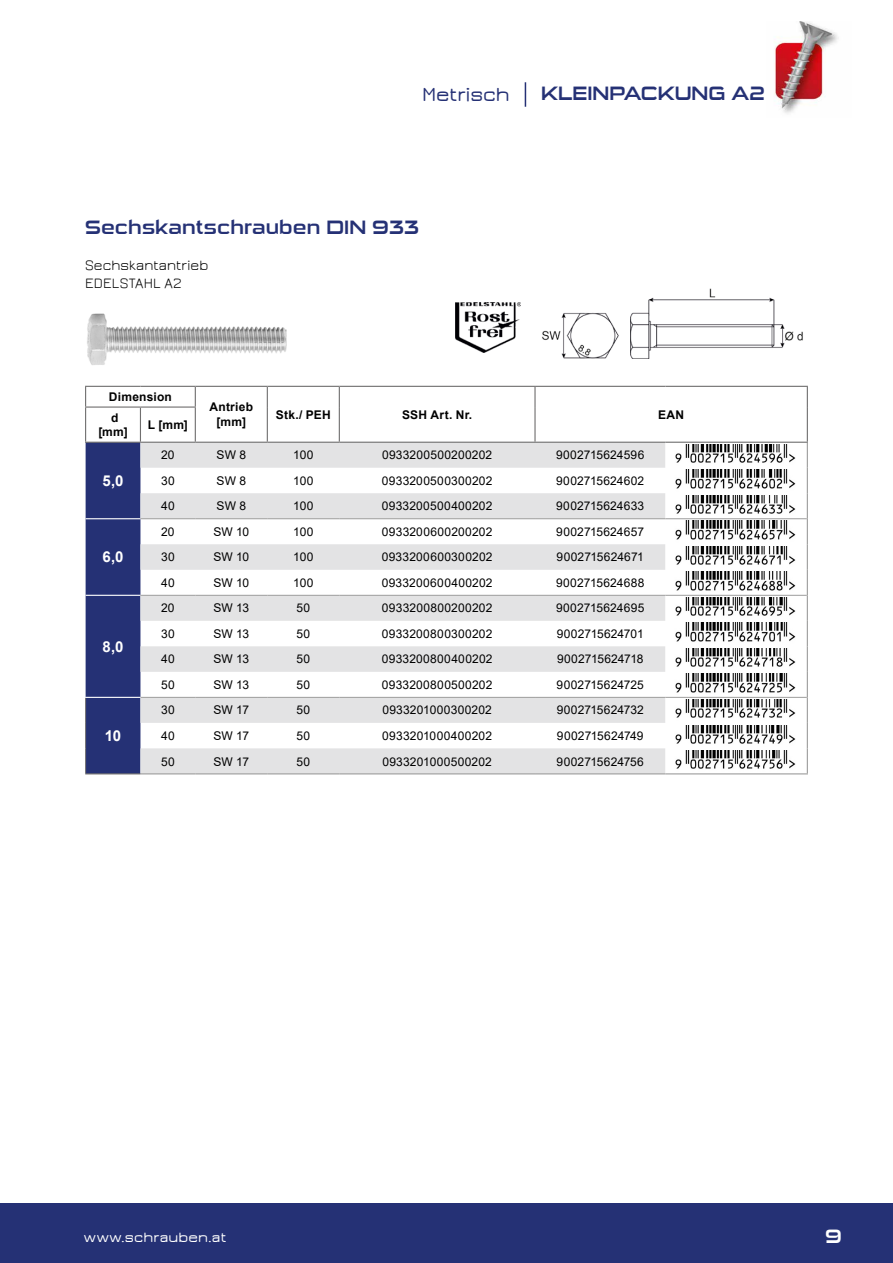
<style>
.page{position:relative;width:893px;height:1263px;background:#fff}
.page>*{position:absolute;margin:0;border:0;box-sizing:border-box;transform-origin:0 0}
.t1{font:600 21px "Jura";letter-spacing:-.005em;color:#253175}
.t2{font:19.5px "Sui Generis Rg SSH";letter-spacing:.005em;color:#253175}
.t3{font:19.5px "Sui Generis Rg SSH";color:#fff}
.t4{font:15px/18px "Jura";letter-spacing:.005em;color:#000}
.t5{font:600 15px "Jura";letter-spacing:.005em;color:#fff}
.t6{font:700 15px "Arial";color:#fff}
.t7{font:12px "Arial";letter-spacing:.015em;color:#000}
.t8{font:700 12px/14.4px "Arial";letter-spacing:.02em;color:#000;text-align:center}
</style>
<div class="page">
<div style="left:0;top:1203px;width:893px;height:60px;background:#253175"></div>
<img style="left:774px;top:21px;width:64px;height:93px">
<svg style="left:525px;top:82px;width:1px;height:25px"></svg>
<img style="left:455px;top:303px;width:66px;height:50px">
<img style="left:87px;top:313px;width:200px;height:52px">
<svg style="left:140px;top:443px;width:525px;height:330px;fill:#e3e3e4"></svg>
<svg style="left:665px;top:443px;width:142px;height:330px"></svg>
<svg style="left:195px;top:387px;width:1px;height:19px"></svg>
<svg style="left:267px;top:387px;width:1px;height:20px"></svg>
<svg style="left:339px;top:387px;width:1px;height:20px"></svg>
<hr style="left:534px;top:387px;width:2px;height:20px;background:#706f6f">
<hr style="left:85px;top:406px;width:55px;height:2px;background:#706f6f">
<hr style="left:140px;top:406px;width:56px;height:2px;background:#706f6f">
<hr style="left:140px;top:408px;width:1px;height:34px;background:#706f6f">
<hr style="left:195px;top:408px;width:1px;height:34px;background:#706f6f">
<hr style="left:267px;top:407px;width:1px;height:35px;background:#706f6f">
<hr style="left:339px;top:407px;width:1px;height:35px;background:#706f6f">
<hr style="left:534px;top:407px;width:2px;height:35px;background:#706f6f">
<svg style="left:807px;top:443px;width:1px;height:330px"></svg>
<hr style="left:140px;top:773px;width:55px;height:1px;background:#9d9d9c">
<hr style="left:195px;top:773px;width:72px;height:1px;background:#9d9d9c">
<hr style="left:267px;top:773px;width:72px;height:1px;background:#9d9d9c">
<hr style="left:339px;top:773px;width:196px;height:1px;background:#9d9d9c">
<hr style="left:535px;top:773px;width:130px;height:1px;background:#9d9d9c">
<hr style="left:665px;top:773px;width:143px;height:1px;background:#9d9d9c">
<hr style="left:85px;top:386px;width:55px;height:1px;background:#706f6f">
<svg style="left:85px;top:387px;width:1px;height:19px"></svg>
<hr style="left:140px;top:386px;width:55px;height:1px;background:#706f6f">
<hr style="left:195px;top:386px;width:72px;height:1px;background:#706f6f">
<hr style="left:267px;top:386px;width:72px;height:1px;background:#706f6f">
<hr style="left:339px;top:386px;width:196px;height:1px;background:#706f6f">
<hr style="left:535px;top:386px;width:130px;height:1px;background:#706f6f">
<hr style="left:665px;top:386px;width:143px;height:1px;background:#706f6f">
<svg style="left:807px;top:387px;width:1px;height:20px"></svg>
<hr style="left:85px;top:408px;width:1px;height:34px;background:#706f6f">
<hr style="left:807px;top:407px;width:1px;height:35px;background:#706f6f">
<hr style="left:140px;top:442px;width:55px;height:1px;background:#706f6f">
<hr style="left:195px;top:442px;width:72px;height:1px;background:#706f6f">
<hr style="left:267px;top:442px;width:72px;height:1px;background:#706f6f">
<hr style="left:339px;top:442px;width:196px;height:1px;background:#706f6f">
<hr style="left:535px;top:442px;width:130px;height:1px;background:#706f6f">
<hr style="left:665px;top:442px;width:143px;height:1px;background:#706f6f">
<div style="left:85px;top:442px;width:55px;height:331px;background:#253175"></div>
<hr style="left:85px;top:773px;width:55px;height:1px;background:#706f6f">
<hr style="left:140px;top:518px;width:55px;height:1px;background:#9d9d9c">
<hr style="left:195px;top:518px;width:72px;height:1px;background:#9d9d9c">
<hr style="left:267px;top:518px;width:72px;height:1px;background:#9d9d9c">
<hr style="left:339px;top:518px;width:196px;height:1px;background:#9d9d9c">
<hr style="left:535px;top:518px;width:130px;height:1px;background:#9d9d9c">
<hr style="left:665px;top:518px;width:142px;height:1px;background:#9d9d9c">
<hr style="left:140px;top:595px;width:55px;height:1px;background:#9d9d9c">
<hr style="left:195px;top:595px;width:72px;height:1px;background:#9d9d9c">
<hr style="left:267px;top:595px;width:72px;height:1px;background:#9d9d9c">
<hr style="left:339px;top:595px;width:196px;height:1px;background:#9d9d9c">
<hr style="left:535px;top:595px;width:130px;height:1px;background:#9d9d9c">
<hr style="left:665px;top:595px;width:142px;height:1px;background:#9d9d9c">
<hr style="left:140px;top:697px;width:55px;height:1px;background:#9d9d9c">
<hr style="left:195px;top:697px;width:72px;height:1px;background:#9d9d9c">
<hr style="left:267px;top:697px;width:72px;height:1px;background:#9d9d9c">
<hr style="left:339px;top:697px;width:196px;height:1px;background:#9d9d9c">
<hr style="left:535px;top:697px;width:130px;height:1px;background:#9d9d9c">
<hr style="left:665px;top:697px;width:142px;height:1px;background:#9d9d9c">
<hr style="left:85px;top:697px;width:55px;height:1px;background:#fff">
<img style="left:674px;top:444px;width:125px;height:22px">
<img style="left:674px;top:470px;width:125px;height:21px">
<img style="left:674px;top:495px;width:125px;height:22px">
<img style="left:674px;top:521px;width:125px;height:21px">
<img style="left:674px;top:546px;width:125px;height:22px">
<img style="left:674px;top:572px;width:125px;height:21px">
<img style="left:674px;top:597px;width:125px;height:22px">
<img style="left:674px;top:623px;width:125px;height:21px">
<img style="left:674px;top:648px;width:125px;height:22px">
<img style="left:674px;top:674px;width:125px;height:21px">
<img style="left:674px;top:699px;width:125px;height:22px">
<img style="left:674px;top:725px;width:125px;height:21px">
<img style="left:674px;top:750px;width:125px;height:22px">
<img style="left:542px;top:288px;width:261px;height:71px">
<h1 class="t1" style="left:422px;top:83px;width:89px">Metrisch</h1>
<h2 class="t2" style="left:541px;top:82px;width:225px">KLEINPACKUNG A2</h2>
<h2 class="t2" style="left:85px;top:216px;width:336px">Sechskantschrauben DIN 933</h2>
<p class="t4" style="left:85px;top:256px;width:125px">Sechskantantrieb<br>EDELSTAHL A2</p>
<p class="t8" style="left:109px;top:390px;width:64px">Dimension</p>
<p class="t8" style="left:210px;top:400px;width:45px">Antrieb [mm]</p>
<p class="t8" style="left:111px;top:410px;width:9px">d</p>
<p class="t8" style="left:276px;top:407px;width:56px">Stk./ PEH</p>
<p class="t8" style="left:402px;top:407px;width:72px">SSH Art. Nr.</p>
<p class="t8" style="left:658px;top:407px;width:27px">EAN</p>
<p class="t8" style="left:98px;top:425px;width:31px">[mm]</p>
<p class="t8" style="left:148px;top:418px;width:42px">L [mm]</p>
<p class="t6" style="left:103px;top:470px;width:22px">5,0</p>
<p class="t6" style="left:103px;top:547px;width:22px">6,0</p>
<p class="t6" style="left:103px;top:636px;width:22px">8,0</p>
<p class="t6" style="left:105px;top:725px;width:18px">10</p>
<p class="t7" style="left:161px;top:447px;width:15px">20</p>
<p class="t7" style="left:217px;top:447px;width:31px">SW 8</p>
<p class="t7" style="left:293px;top:447px;width:22px">100</p>
<p class="t7" style="left:382px;top:447px;width:112px">0933200500200202</p>
<p class="t7" style="left:556px;top:447px;width:90px">9002715624596</p>
<p class="t7" style="left:161px;top:472px;width:15px">30</p>
<p class="t7" style="left:217px;top:472px;width:31px">SW 8</p>
<p class="t7" style="left:293px;top:472px;width:22px">100</p>
<p class="t7" style="left:382px;top:472px;width:112px">0933200500300202</p>
<p class="t7" style="left:556px;top:472px;width:90px">9002715624602</p>
<p class="t7" style="left:161px;top:498px;width:15px">40</p>
<p class="t7" style="left:217px;top:498px;width:31px">SW 8</p>
<p class="t7" style="left:293px;top:498px;width:22px">100</p>
<p class="t7" style="left:382px;top:498px;width:112px">0933200500400202</p>
<p class="t7" style="left:556px;top:498px;width:90px">9002715624633</p>
<p class="t7" style="left:161px;top:523px;width:15px">20</p>
<p class="t7" style="left:213px;top:523px;width:37px">SW 10</p>
<p class="t7" style="left:293px;top:523px;width:22px">100</p>
<p class="t7" style="left:382px;top:523px;width:112px">0933200600200202</p>
<p class="t7" style="left:556px;top:523px;width:89px">9002715624657</p>
<p class="t7" style="left:161px;top:549px;width:15px">30</p>
<p class="t7" style="left:213px;top:549px;width:37px">SW 10</p>
<p class="t7" style="left:293px;top:549px;width:22px">100</p>
<p class="t7" style="left:382px;top:549px;width:112px">0933200600300202</p>
<p class="t7" style="left:557px;top:549px;width:89px">9002715624671</p>
<p class="t7" style="left:161px;top:574px;width:15px">40</p>
<p class="t7" style="left:213px;top:574px;width:37px">SW 10</p>
<p class="t7" style="left:293px;top:574px;width:22px">100</p>
<p class="t7" style="left:382px;top:574px;width:112px">0933200600400202</p>
<p class="t7" style="left:556px;top:574px;width:90px">9002715624688</p>
<p class="t7" style="left:161px;top:600px;width:15px">20</p>
<p class="t7" style="left:213px;top:600px;width:37px">SW 13</p>
<p class="t7" style="left:296px;top:600px;width:15px">50</p>
<p class="t7" style="left:382px;top:600px;width:112px">0933200800200202</p>
<p class="t7" style="left:556px;top:600px;width:90px">9002715624695</p>
<p class="t7" style="left:161px;top:625px;width:15px">30</p>
<p class="t7" style="left:213px;top:625px;width:37px">SW 13</p>
<p class="t7" style="left:296px;top:625px;width:15px">50</p>
<p class="t7" style="left:382px;top:625px;width:112px">0933200800300202</p>
<p class="t7" style="left:557px;top:625px;width:88px">9002715624701</p>
<p class="t7" style="left:161px;top:651px;width:15px">40</p>
<p class="t7" style="left:213px;top:651px;width:37px">SW 13</p>
<p class="t7" style="left:296px;top:651px;width:15px">50</p>
<p class="t7" style="left:382px;top:651px;width:112px">0933200800400202</p>
<p class="t7" style="left:557px;top:651px;width:88px">9002715624718</p>
<p class="t7" style="left:161px;top:676px;width:15px">50</p>
<p class="t7" style="left:213px;top:676px;width:37px">SW 13</p>
<p class="t7" style="left:296px;top:676px;width:15px">50</p>
<p class="t7" style="left:382px;top:676px;width:112px">0933200800500202</p>
<p class="t7" style="left:557px;top:676px;width:89px">9002715624725</p>
<p class="t7" style="left:161px;top:702px;width:15px">30</p>
<p class="t7" style="left:214px;top:702px;width:37px">SW 17</p>
<p class="t7" style="left:296px;top:702px;width:15px">50</p>
<p class="t7" style="left:382px;top:702px;width:111px">0933201000300202</p>
<p class="t7" style="left:557px;top:702px;width:89px">9002715624732</p>
<p class="t7" style="left:161px;top:727px;width:15px">40</p>
<p class="t7" style="left:214px;top:727px;width:37px">SW 17</p>
<p class="t7" style="left:296px;top:727px;width:15px">50</p>
<p class="t7" style="left:382px;top:727px;width:111px">0933201000400202</p>
<p class="t7" style="left:557px;top:727px;width:88px">9002715624749</p>
<p class="t7" style="left:161px;top:753px;width:15px">50</p>
<p class="t7" style="left:214px;top:753px;width:37px">SW 17</p>
<p class="t7" style="left:296px;top:753px;width:15px">50</p>
<p class="t7" style="left:382px;top:753px;width:111px">0933201000500202</p>
<p class="t7" style="left:557px;top:753px;width:89px">9002715624756</p>
<p class="t5" style="left:84px;top:1230px;width:144px">www.schrauben.at</p>
<h2 class="t3" style="left:825px;top:1225px;width:18px">9</h2>
</div>
